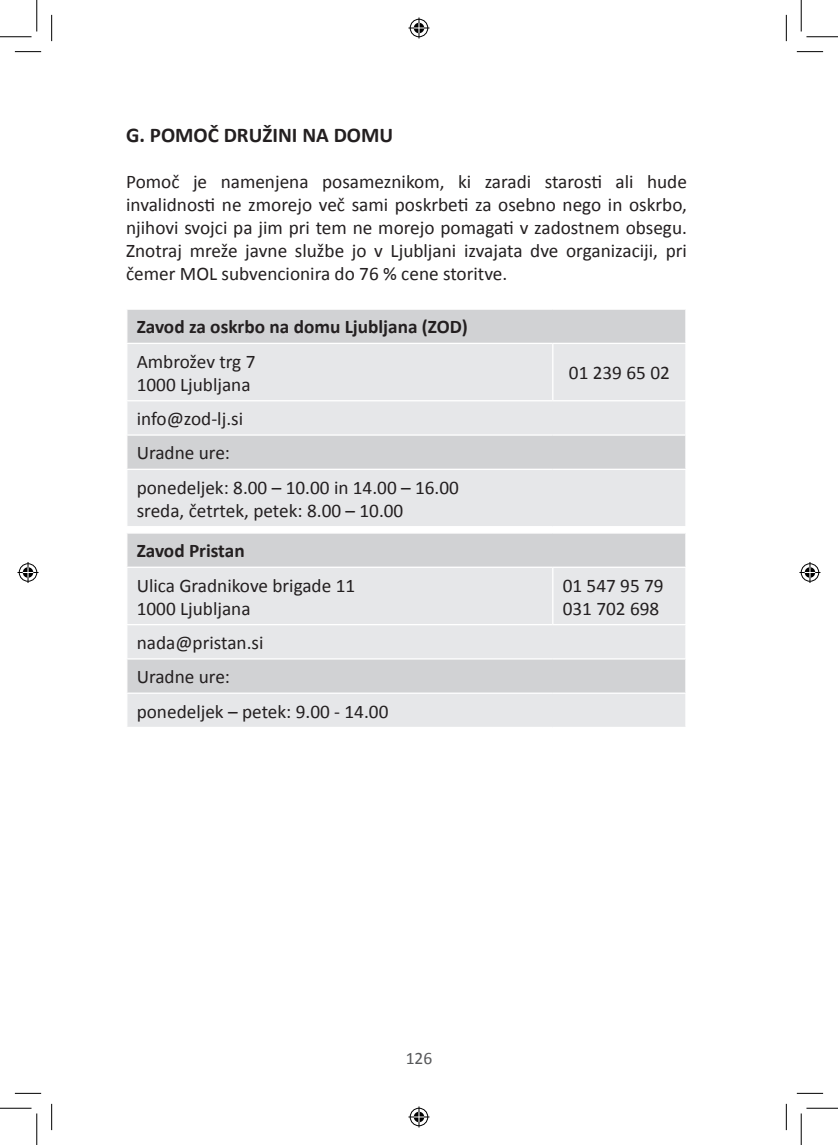
<style>
.page{position:relative;width:838px;height:1145px;background:#fff}
.page>*{position:absolute;margin:0;border:0;box-sizing:border-box;transform-origin:0 0}
.t1{font:700 21px "Calibri";color:#231f20}
.t2{font:19.25px/23.1px "Calibri";color:#231f20}
.t3{font:700 19.25px "Calibri";color:#231f20}
.t4{font:17.5px "Calibri";color:#57585a}
</style>
<div class="page">
<div style="left:127px;top:310px;width:558px;height:33px;background:#d1d2d4"></div>
<svg style="left:127px;top:344px;width:558px;height:182px;background:#e2e3e5"></svg>
<hr style="left:552px;top:344px;width:1px;height:56px;background:#fff">
<hr style="left:126px;top:400px;width:426px;height:1px;background:#fff">
<hr style="left:552px;top:400px;width:134px;height:1px;background:#fff">
<hr style="left:126px;top:434px;width:426px;height:2px;background:#fff">
<hr style="left:552px;top:434px;width:134px;height:2px;background:#fff">
<hr style="left:126px;top:469px;width:426px;height:1px;background:#fff">
<hr style="left:552px;top:469px;width:134px;height:1px;background:#fff">
<div style="left:127px;top:534px;width:558px;height:33px;background:#d1d2d4"></div>
<svg style="left:127px;top:568px;width:558px;height:159px;background:#e1e2e4"></svg>
<hr style="left:552px;top:568px;width:1px;height:56px;background:#fff">
<hr style="left:126px;top:624px;width:426px;height:1px;background:#fff">
<hr style="left:552px;top:624px;width:134px;height:1px;background:#fff">
<hr style="left:126px;top:658px;width:426px;height:2px;background:#fff">
<hr style="left:552px;top:658px;width:134px;height:2px;background:#fff">
<hr style="left:126px;top:693px;width:426px;height:1px;background:#fff">
<hr style="left:552px;top:693px;width:134px;height:1px;background:#fff">
<svg style="left:15px;top:51px;width:26px;height:1px"></svg>
<svg style="left:796px;top:51px;width:27px;height:1px"></svg>
<svg style="left:15px;top:1093px;width:26px;height:1px"></svg>
<svg style="left:796px;top:1093px;width:27px;height:1px"></svg>
<svg style="left:51px;top:15px;width:1px;height:26px"></svg>
<svg style="left:51px;top:1104px;width:1px;height:26px"></svg>
<svg style="left:786px;top:15px;width:1px;height:26px"></svg>
<svg style="left:786px;top:1104px;width:1px;height:26px"></svg>
<hr style="left:0;top:36px;width:32px;height:1px;background:#000">
<hr style="left:806px;top:36px;width:31px;height:1px;background:#000">
<hr style="left:0;top:1108px;width:32px;height:1px;background:#000">
<hr style="left:806px;top:1108px;width:31px;height:1px;background:#000">
<hr style="left:36px;top:0;width:1px;height:31px;background:#000">
<hr style="left:36px;top:1113px;width:1px;height:32px;background:#000">
<hr style="left:800px;top:0;width:1px;height:31px;background:#000">
<hr style="left:800px;top:1113px;width:1px;height:32px;background:#000">
<svg style="left:408px;top:18px;width:21px;height:21px"></svg>
<svg style="left:408px;top:1106px;width:21px;height:21px"></svg>
<svg style="left:18px;top:562px;width:21px;height:21px"></svg>
<svg style="left:799px;top:562px;width:21px;height:21px"></svg>
<p class="t1" style="left:126px;top:122px;width:268px">G. POMOČ DRUŽINI NA DOMU</p>
<p class="t2" style="left:126px;top:169px;width:562px;text-align:justify">Pomoč je namenjena posameznikom, ki zaradi starosti ali hude invalidnosti ne zmorejo več sami poskrbeti za osebno nego in oskrbo, njihovi svojci pa jim pri tem ne morejo pomagati v zadostnem obsegu.<br>Znotraj mreže javne službe jo v Ljubljani izvajata dve organizaciji, pri čemer MOL subvencionira do 76 % cene storitve.</p>
<p class="t3" style="left:137px;top:315px;width:333px">Zavod za oskrbo na domu Ljubljana (ZOD)</p>
<p class="t2" style="left:137px;top:349px;width:120px">Ambrožev trg 7<br>1000 Ljubljana</p>
<p class="t2" style="left:569px;top:360px;width:102px">01 239 65 02</p>
<p class="t2" style="left:137px;top:401px;width:324px;line-height:34.3px">info@zod-lj.si<br>Uradne ure:<br>ponedeljek: 8.00 – 10.00 in 14.00 – 16.00</p>
<p class="t2" style="left:137px;top:498px;width:268px">sreda, četrtek, petek: 8.00 – 10.00</p>
<p class="t3" style="left:137px;top:539px;width:109px">Zavod Pristan</p>
<p class="t2" style="left:137px;top:573px;width:220px">Ulica Gradnikove brigade 11<br>1000 Ljubljana</p>
<p class="t2" style="left:562px;top:573px;width:102px">01 547 95 79<br>031 702 698</p>
<p class="t2" style="left:137px;top:625px;width:253px;line-height:34.3px">nada@pristan.si<br>Uradne ure:<br>ponedeljek – petek: 9.00 - 14.00</p>
<p class="t4" style="left:405px;top:1048px;width:28px">126</p>
</div>
